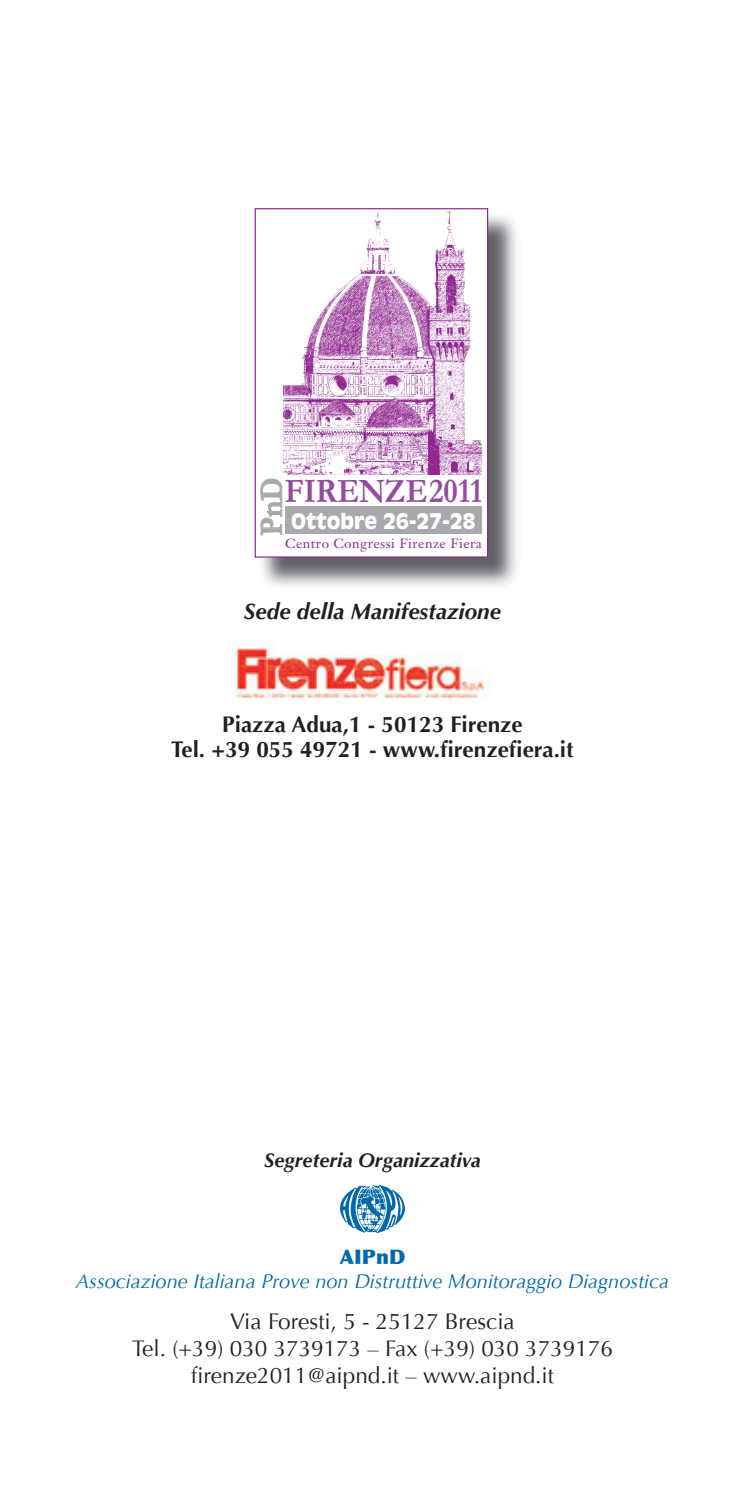
<style>
.page{position:relative;width:745px;height:1489px;background:#fff}
.page>*{position:absolute;margin:0;border:0;box-sizing:border-box;transform-origin:0 0}
.t1{font:700 34.75px "Garamond";color:#944b9d;scale:.88 1}
.t2{font:700 32.5px "Garamond";color:#a8a9ad;scale:.91 1}
.t3{font:22.5px/27px "Optima";color:#231f20;text-align:center}
.t4{font:700 22.5px/25px "Optima";color:#231f20;text-align:center}
.t5{font:italic 700 22.5px "Optima";color:#231f20}
.t6{font:900 21px "Antique Olive";color:#fff}
.t7{font:italic 20px "Optima";color:#0069ab}
.t8{font:italic 700 20px "Optima";color:#231f20}
.t9{font:900 20px "Optima";color:#0069ab}
.t10{font:13.25px "Janson Text";letter-spacing:.03em;color:#90268f;scale:1.04 1}
</style>
<div class="page">
<img style="left:258px;top:211px;width:258px;height:375px">
<div style="left:255px;top:209px;width:232px;height:348px;background:#fff"></div>
<div style="left:285px;top:506px;width:196px;height:28px;background:#a8a9ad"></div>
<svg style="left:260px;top:478px;width:22px;height:57px"></svg>
<img style="left:283px;top:210px;width:197px;height:264px">
<div style="left:254px;top:208px;width:234px;height:349px;border:1px solid #90268f"></div>
<img style="left:340px;top:1185px;width:64px;height:46px">
<img style="left:232px;top:640px;width:254px;height:60px">
<h1 class="t1" style="left:284px;top:470px;width:226px">FIRENZE2011</h1>
<h2 class="t2" style="left:252px;top:535px;width:65px;rotate:-90deg">PnD</h2>
<p class="t6" style="left:291px;top:508px;width:186px">Ottobre 26-27-28</p>
<p class="t10" style="left:285px;top:535px;width:191px">Centro Congressi Firenze Fiera</p>
<p class="t5" style="left:244px;top:597px;width:258px">Sede della Manifestazione</p>
<p class="t4" style="left:171px;top:712px;width:404px">Piazza Adua,1 - 50123 Firenze<br>Tel. +39 055 49721 - www.firenzefiera.it</p>
<p class="t8" style="left:264px;top:1148px;width:218px">Segreteria Organizzativa</p>
<p class="t9" style="left:339px;top:1244px;width:67px">AIPnD</p>
<p class="t7" style="left:76px;top:1268px;width:594px">Associazione Italiana Prove non Distruttive Monitoraggio Diagnostica</p>
<p class="t3" style="left:132px;top:1307px;width:482px">Via Foresti, 5 - 25127 Brescia<br>Tel. (+39) 030 3739173 – Fax (+39) 030 3739176 firenze2011@aipnd.it – www.aipnd.it</p>
</div>
